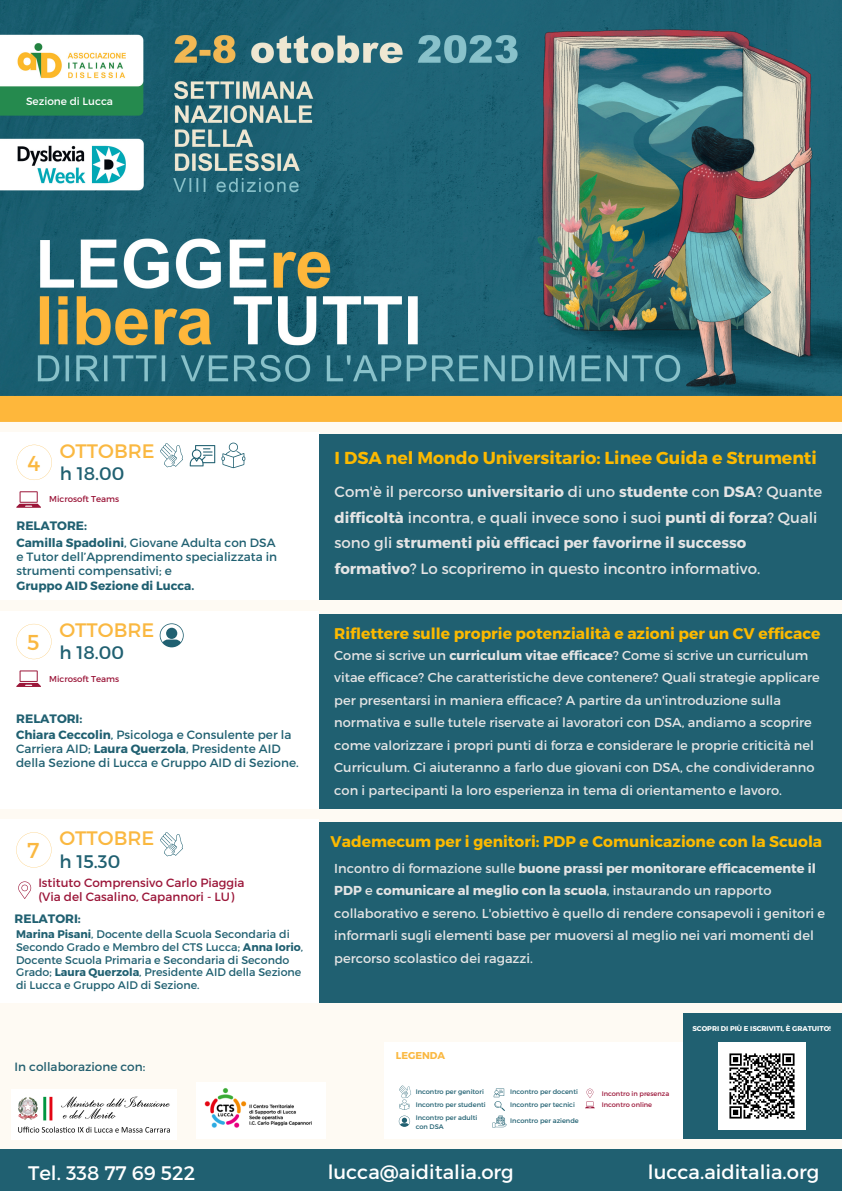
<style>
.page{position:relative;width:842px;height:1191px;background:#fff}
.page>*{position:absolute;margin:0;border:0;box-sizing:border-box;transform-origin:0 0}
.t1{font:21.5px "Montserrat";color:#fab841}
.t2{font:19.6px "Montserrat";color:#fff}
.t3{font:19.5px "Montserrat";color:#fab841}
.t4{font:18.2px "Montserrat";color:#206071}
.t5{font:700 17.3px "Montserrat";color:#fcb900}
.t6{font:700 15.5px "Montserrat";color:#fcb900}
.t7{font:15px/25.5px "Montserrat";color:#e4e4e4}
.t8{font:13px/22.5px "Montserrat";color:#e4e4e4}
.t9{font:700 12.2px "Montserrat";color:#206071}
.t10{font:12px/14.2px "Montserrat";color:#206071}
.t11{font:12px "Montserrat";color:#9b1639}
.t12{font:700 12px "Montserrat";color:#206071}
.t13{font:12px "Montserrat";color:#235f6f}
.t14{font:11px/12.7px "Montserrat";color:#206071}
.t15{font:10.5px "Montserrat";color:#fff}
.t16{font:700 9.9px "Montserrat";color:#fab841}
.t17{font:8.6px "Montserrat";color:#9b1639}
.t18{font:700 6.9px "Montserrat";color:#fff}
.t19{font:6.6px/9.1px "Montserrat";color:#206071}
.t20{font:6.6px "Montserrat";color:#9b1639}
.s1{font-weight:700}
</style>
<div class="page">
<div style="left:0;top:0;width:842px;height:1190px;background:#fefaf3"></div>
<div style="left:0;top:432px;width:319px;height:168px;background:#fff"></div>
<svg style="left:17px;top:444px;width:35px;height:36px"></svg>
<div style="left:320px;top:435px;width:522px;height:165px;background:#206071"></div>
<div style="left:0;top:1149px;width:842px;height:41px;background:#206071"></div>
<img style="left:0;top:0;width:842px;height:421px">
<div style="left:683px;top:1013px;width:159px;height:126px;background:#206071"></div>
<div style="left:384px;top:1042px;width:299px;height:97px;background:#fff"></div>
<svg style="left:399px;top:1085px;width:12px;height:24px"></svg>
<svg style="left:585px;top:1088px;width:10px;height:20px"></svg>
<svg style="left:399px;top:1115px;width:11px;height:11px"></svg>
<svg style="left:492px;top:1088px;width:15px;height:39px"></svg>
<div style="left:0;top:611px;width:319px;height:197px;background:#fff"></div>
<svg style="left:16px;top:624px;width:36px;height:35px"></svg>
<div style="left:319px;top:614px;width:522px;height:194px;background:#206071"></div>
<div style="left:0;top:819px;width:319px;height:184px;background:#fff"></div>
<svg style="left:16px;top:832px;width:36px;height:35px"></svg>
<div style="left:319px;top:822px;width:522px;height:181px;background:#206071"></div>
<svg style="left:18px;top:881px;width:13px;height:17px"></svg>
<svg style="left:160px;top:443px;width:23px;height:24px"></svg>
<svg style="left:190px;top:445px;width:25px;height:21px"></svg>
<img style="left:719px;top:1042px;width:87px;height:87px">
<svg style="left:221px;top:442px;width:24px;height:26px"></svg>
<svg style="left:160px;top:623px;width:24px;height:24px"></svg>
<svg style="left:16px;top:491px;width:25px;height:16px"></svg>
<svg style="left:16px;top:670px;width:25px;height:17px"></svg>
<svg style="left:160px;top:832px;width:23px;height:24px"></svg>
<img style="left:12px;top:1089px;width:165px;height:50px">
<img style="left:197px;top:1082px;width:128px;height:56px">
<p class="t15" style="left:26px;top:94px;width:89px">Sezione di Lucca</p>
<p class="t1" style="left:27px;top:449px;width:14px">4</p>
<p class="t3" style="left:60px;top:438px;width:96px">OTTOBRE</p>
<p class="t4" style="left:60px;top:462px;width:66px">h 18.00</p>
<p class="t17" style="left:49px;top:493px;width:71px">Microsoft Teams</p>
<p class="t9" style="left:17px;top:518px;width:72px">RELATORE:</p>
<p class="t10" style="left:16px;top:534px;width:262px"><span class="s1">Camilla Spadolini</span>, Giovane Adulta con DSA e Tutor dell’Apprendimento specializzata in strumenti compensativi; e</p>
<p class="t12" style="left:16px;top:577px;width:179px">Gruppo AID Sezione di Lucca.</p>
<p class="t1" style="left:27px;top:628px;width:14px">5</p>
<p class="t3" style="left:60px;top:617px;width:96px">OTTOBRE</p>
<p class="t4" style="left:60px;top:641px;width:66px">h 18.00</p>
<p class="t17" style="left:49px;top:673px;width:71px">Microsoft Teams</p>
<p class="t9" style="left:16px;top:710px;width:68px">RELATORI:</p>
<p class="t10" style="left:16px;top:726px;width:284px"><span class="s1">Chiara Ceccolin</span>, Psicologa e Consulente per la<br>Carriera AID; <span class="s1">Laura Querzola</span>, Presidente AID della Sezione di Lucca e Gruppo AID di Sezione.</p>
<p class="t1" style="left:27px;top:836px;width:14px">7</p>
<p class="t3" style="left:60px;top:825px;width:96px">OTTOBRE</p>
<p class="t4" style="left:60px;top:849px;width:62px">h 15.30</p>
<p class="t11" style="left:38px;top:874px;width:208px">Istituto Comprensivo Carlo Piaggia</p>
<p class="t11" style="left:38px;top:889px;width:197px">(Via del Casalino, Capannori - LU)</p>
<p class="t9" style="left:15px;top:910px;width:68px">RELATORI:</p>
<p class="t14" style="left:16px;top:927px;width:289px"><span class="s1">Marina Pisani</span>, Docente della Scuola Secondaria di Secondo Grado e Membro del CTS Lucca; <span class="s1">Anna Iorio</span>, Docente Scuola Primaria e Secondaria di Secondo Grado; <span class="s1">Laura Querzola</span>, Presidente AID della Sezione di Lucca e Gruppo AID di Sezione.</p>
<p class="t13" style="left:15px;top:1058px;width:132px">In collaborazione con:</p>
<p class="t5" style="left:335px;top:446px;width:484px">I DSA nel Mondo Universitario: Linee Guida e Strumenti</p>
<p class="t7" style="left:335px;top:478px;width:489px">Com'è il percorso <span class="s1">universitario</span> di uno <span class="s1">studente</span> con <span class="s1">DSA</span>? Quante <span class="s1">difficoltà</span> incontra, e quali invece sono i suoi <span class="s1">punti di forza</span>? Quali sono gli <span class="s1">strumenti più efficaci per favorirne il successo formativo</span>? Lo scopriremo in questo incontro informativo.</p>
<p class="t6" style="left:334px;top:623px;width:488px">Riflettere sulle proprie potenzialità e azioni per un CV efficace</p>
<p class="t8" style="left:334px;top:643px;width:487px">Come si scrive un <span class="s1">curriculum vitae efficace</span>? Come si scrive un curriculum vitae efficace? Che caratteristiche deve contenere? Quali strategie applicare per presentarsi in maniera efficace? A partire da un'introduzione sulla normativa e sulle tutele riservate ai lavoratori con DSA, andiamo a scoprire come valorizzare i propri punti di forza e considerare le proprie criticità nel Curriculum. Ci aiuteranno a farlo due giovani con DSA, che condivideranno con i partecipanti la loro esperienza in tema di orientamento e lavoro.</p>
<p class="t6" style="left:331px;top:831px;width:493px">Vademecum per i genitori: PDP e Comunicazione con la Scuola</p>
<p class="t8" style="left:334px;top:856px;width:492px">Incontro di formazione sulle <span class="s1">buone prassi per monitorare efficacemente il PDP</span> e <span class="s1">comunicare al meglio con la scuola</span>, instaurando un rapporto collaborativo e sereno. L'obiettivo è quello di rendere consapevoli i genitori e informarli sugli elementi base per muoversi al meglio nei vari momenti del percorso scolastico dei ragazzi.</p>
<p class="t16" style="left:396px;top:1048px;width:51px">LEGENDA</p>
<p class="t19" style="left:416px;top:1086px;width:70px">Incontro per genitori</p>
<p class="t19" style="left:416px;top:1099px;width:72px">Incontro per studenti</p>
<p class="t19" style="left:510px;top:1086px;width:69px">Incontro per docenti</p>
<p class="t19" style="left:510px;top:1099px;width:66px">Incontro per tecnici</p>
<p class="t19" style="left:416px;top:1112px;width:63px">Incontro per adulti con DSA</p>
<p class="t19" style="left:510px;top:1115px;width:70px">Incontro per aziende</p>
<p class="t18" style="left:692px;top:1023px;width:140px">SCOPRI DI PIÙ E ISCRIVITI, È GRATUITO!</p>
<p class="t20" style="left:602px;top:1089px;width:69px">Incontro in presenza</p>
<p class="t20" style="left:602px;top:1100px;width:52px">Incontro online</p>
<p class="t2" style="left:28px;top:1159px;width:169px">Tel. 338 77 69 522</p>
<p class="t2" style="left:328px;top:1159px;width:188px">lucca@aiditalia.org</p>
<p class="t2" style="left:648px;top:1159px;width:173px">lucca.aiditalia.org</p>
</div>
